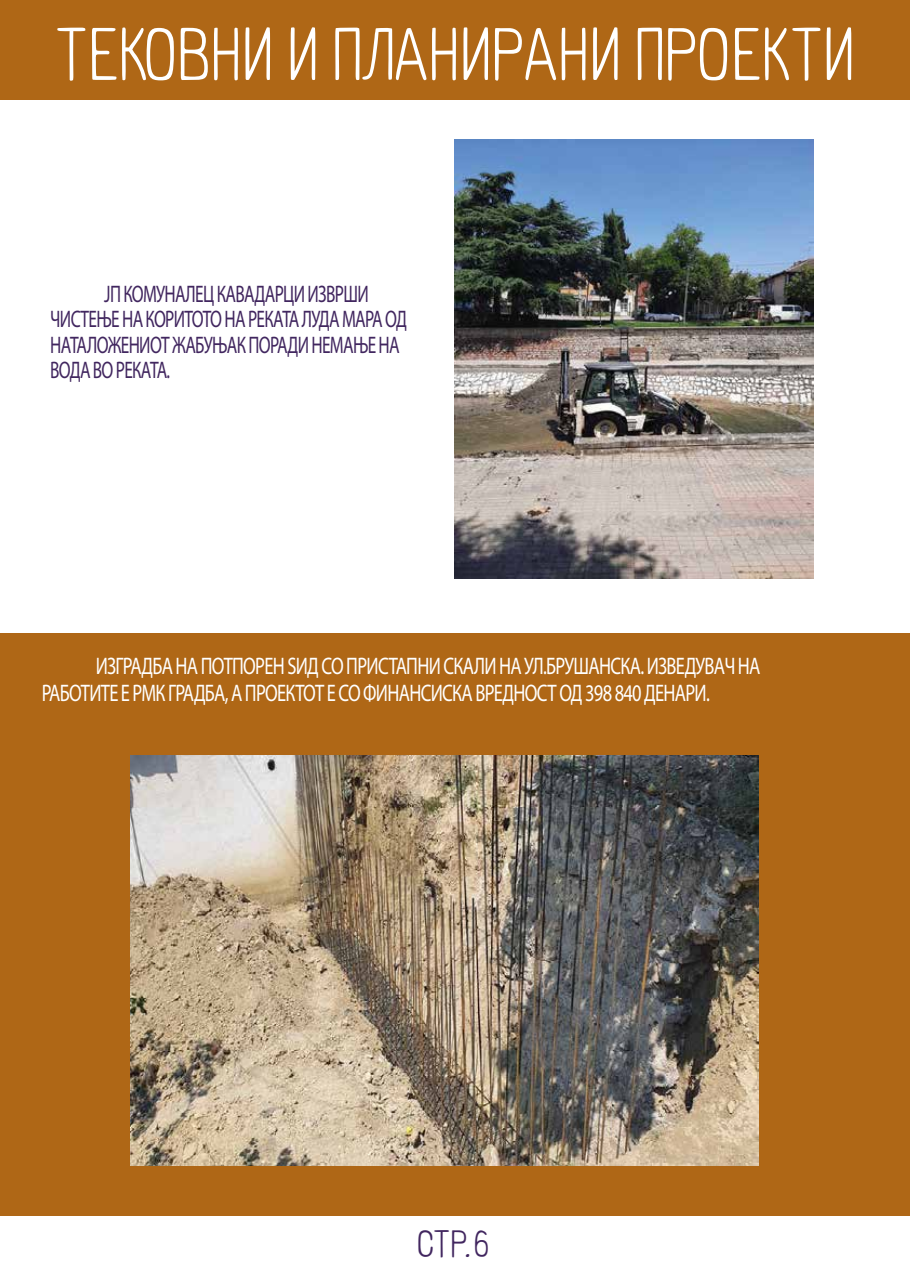
<style>
.page{position:relative;width:910px;height:1280px;background:#af6716}
.page>*{position:absolute;margin:0;border:0;box-sizing:border-box;transform-origin:0 0}
.t1{font:68.85px "Karma Kasha";color:#fff}
.t2{font:35.55px "Karma Kasha";color:#41265f}
.t3{font:24px/27px "Myriad Pro";letter-spacing:-.04em;color:#fff;scale:.77 1}
.t4{font:24px/25.5px "Myriad Pro";letter-spacing:-.04em;color:#41265f;scale:.72 1}
</style>
<div class="page">
<div style="left:0;top:1216px;width:910px;height:64px;background:#fff"></div>
<div style="left:0;top:100px;width:910px;height:532px;background:#fff"></div>
<img style="left:130px;top:756px;width:629px;height:409px">
<img style="left:455px;top:139px;width:358px;height:439px">
<h1 class="t1" style="left:56px;top:15px;width:800px">ТЕКОВНИ И ПЛАНИРАНИ ПРОЕКТИ</h1>
<p class="t4" style="left:50px;top:280px;width:497px;text-indent:54px">ЈП КОМУНАЛЕЦ КАВАДАРЦИ ИЗВРШИ<br>ЧИСТЕЊЕ НА КОРИТОТО НА РЕКАТА ЛУДА МАРА ОД<br>НАТАЛОЖЕНИОТ ЖАБУЊАК ПОРАДИ НЕМАЊЕ НА<br>ВОДА ВО РЕКАТА.</p>
<p class="t3" style="left:42px;top:652px;width:935px;text-indent:54px">ИЗГРАДБА НА ПОТПОРЕН ЅИД СО ПРИСТАПНИ СКАЛИ НА УЛ.БРУШАНСКА. ИЗВЕДУВАЧ НА<br>РАБОТИТЕ Е РМК ГРАДБА, А ПРОЕКТОТ Е СО ФИНАНСИСКА ВРЕДНОСТ ОД 398 840 ДЕНАРИ.</p>
<h2 class="t2" style="left:481px;top:1223px;width:20px">3</h2>
<h2 class="t2" style="left:417px;top:1223px;width:74px">СТР.6</h2>
</div>
